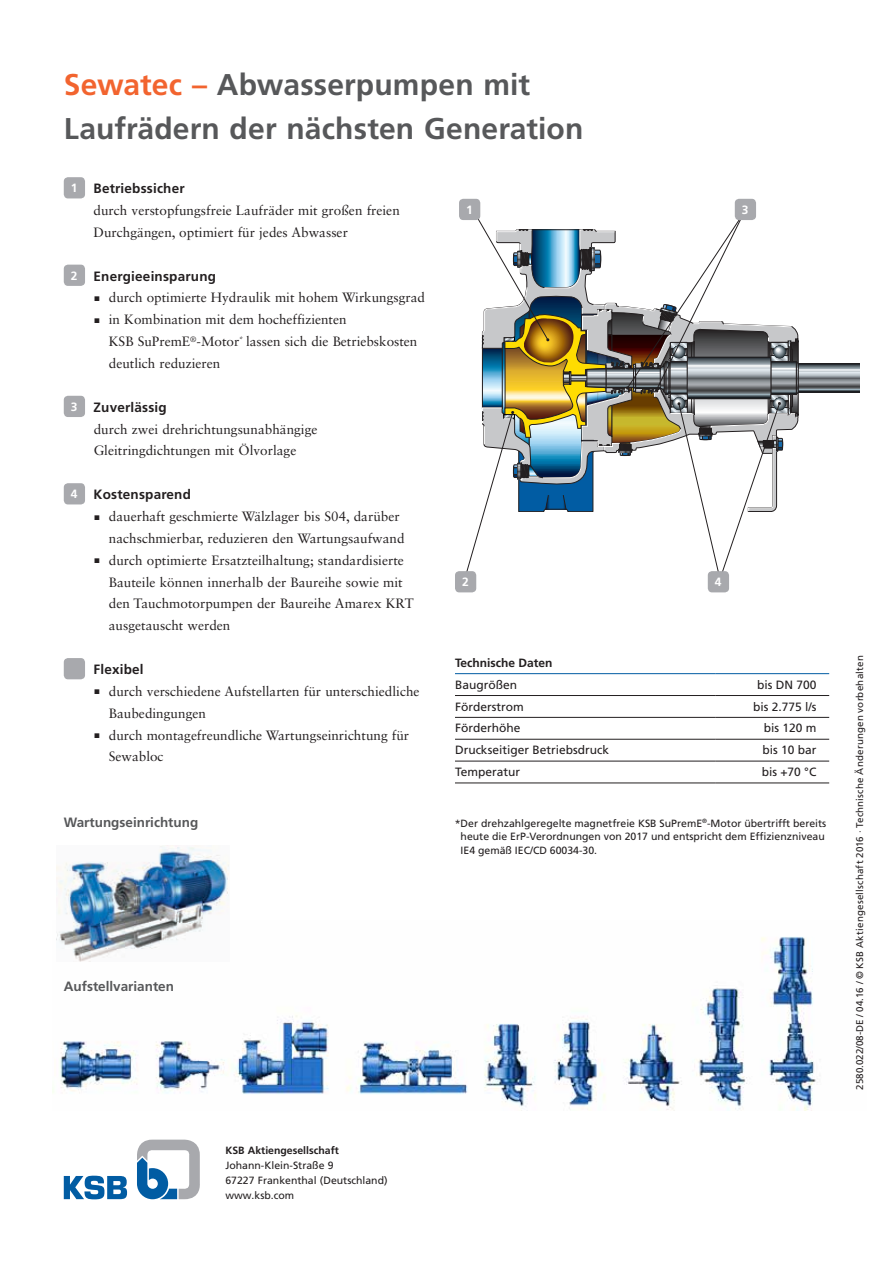
<style>
.page{position:relative;width:893px;height:1263px;background:#fff}
.page>*{position:absolute;margin:0;border:0;box-sizing:border-box;transform-origin:0 0}
.t1{font:700 30px/43.7px "Frutiger LT Pro";letter-spacing:.005em;color:#57585a}
.t2{font:13.5px/21.9px "Sabon LT Std";color:#231f20}
.t3{font:700 13.5px "Frutiger LT Pro";letter-spacing:.015em;color:#231f20}
.t4{font:700 13.5px "Frutiger LT Pro";color:#57585a}
.t5{font:12px "Frutiger LT Pro";color:#231f20}
.t6{font:700 12px "Frutiger LT Pro";color:#231f20}
.t7{font:700 12px "Frutiger LT Pro";color:#fff}
.t8{font:10.5px/15px "Frutiger LT Pro";color:#231f20}
.t9{font:700 10.5px "Frutiger LT Pro";color:#231f20}
.t10{font:9.75px "Frutiger LT Pro";letter-spacing:.02em;color:#231f20}
.s1{color:#f2642f}
.s2{font-size:12px;color:#fff}
</style>
<div class="page">
<img style="left:53px;top:936px;width:763px;height:174px">
<svg style="left:137px;top:1139px;width:63px;height:60px"></svg>
<svg style="left:64px;top:1175px;width:63px;height:24px"></svg>
<div style="left:64px;top:177px;width:21px;height:21px;background:#a8a9ad;border-radius:4px"></div>
<div style="left:64px;top:265px;width:21px;height:21px;background:#a8a9ad;border-radius:4px"></div>
<div style="left:64px;top:396px;width:21px;height:21px;background:#a8a9ad;border-radius:4px"></div>
<div style="left:64px;top:483px;width:21px;height:21px;background:#a8a9ad;border-radius:4px"></div>
<div style="left:64px;top:658px;width:21px;height:21px;background:#a8a9ad;border-radius:4px"></div>
<hr style="left:455px;top:695px;width:261px;height:1px;background:#231f20">
<hr style="left:716px;top:695px;width:113px;height:1px;background:#231f20">
<hr style="left:455px;top:717px;width:261px;height:1px;background:#231f20">
<hr style="left:716px;top:717px;width:113px;height:1px;background:#231f20">
<hr style="left:455px;top:761px;width:261px;height:1px;background:#231f20">
<hr style="left:716px;top:761px;width:113px;height:1px;background:#231f20">
<hr style="left:455px;top:783px;width:261px;height:1px;background:#231f20">
<hr style="left:716px;top:783px;width:113px;height:1px;background:#231f20">
<hr style="left:455px;top:673px;width:261px;height:1px;background:#015ca3">
<hr style="left:716px;top:673px;width:113px;height:1px;background:#015ca3">
<hr style="left:455px;top:739px;width:261px;height:1px;background:#231f20">
<hr style="left:716px;top:739px;width:113px;height:1px;background:#231f20">
<div style="left:459px;top:199px;width:21px;height:21px;background:#a8a9ad;border-radius:4px"></div>
<div style="left:735px;top:199px;width:21px;height:21px;background:#a8a9ad;border-radius:4px"></div>
<svg style="left:466px;top:208px;width:394px;height:375px"></svg>
<div style="left:708px;top:571px;width:21px;height:21px;background:#a8a9ad;border-radius:4px"></div>
<div style="left:455px;top:571px;width:21px;height:21px;background:#a8a9ad;border-radius:4px"></div>
<img style="left:56px;top:846px;width:173px;height:115px">
<h1 class="t1" style="left:64px;top:63px;width:521px"><span class="s1">Sewatec –</span> Abwasserpumpen mit<br>Laufrädern der nächsten Generation</h1>
<p class="t3" style="left:71px;top:181px;width:115px"><span class="s2">1</span> Betriebssicher</p>
<p class="t2" style="left:94px;top:199px;width:308px">durch verstopfungsfreie Laufräder mit großen freien<br>Durchgängen, optimiert für jedes Abwasser</p>
<p class="t3" style="left:71px;top:268px;width:147px"><span class="s2">2</span> Energieeinsparung</p>
<p class="t2" style="left:94px;top:287px;width:332px">■ durch optimierte Hydraulik mit hohem Wirkungsgrad</p>
<p class="t2" style="left:109px;top:308px;width:310px;text-indent:-14px">■ in Kombination mit dem hocheffizienten<br>KSB SuPremE<sup>®</sup>-Motor<sup>*</sup> lassen sich die Betriebskosten deutlich reduzieren</p>
<p class="t3" style="left:71px;top:399px;width:97px"><span class="s2">3</span> Zuverlässig</p>
<p class="t2" style="left:94px;top:418px;width:225px">durch zwei drehrichtungsunabhängige<br>Gleitringdichtungen mit Ölvorlage</p>
<p class="t3" style="left:71px;top:486px;width:122px"><span class="s2">4</span> Kostensparend</p>
<p class="t2" style="left:109px;top:505px;width:297px;text-indent:-14px">■ dauerhaft geschmierte Wälzlager bis S04, darüber nachschmierbar, reduzieren den Wartungsaufwand</p>
<p class="t2" style="left:109px;top:549px;width:306px;text-indent:-14px">■ durch optimierte Ersatzteilhaltung; standardisierte Bauteile können innerhalb der Baureihe sowie mit den Tauchmotorpumpen der Baureihe Amarex KRT ausgetauscht werden</p>
<p class="t3" style="left:94px;top:661px;width:52px">Flexibel</p>
<p class="t2" style="left:109px;top:680px;width:312px;text-indent:-14px">■ durch verschiedene Aufstellarten für unterschiedliche<br>Baubedingungen</p>
<p class="t2" style="left:109px;top:724px;width:302px;text-indent:-14px">■ durch montagefreundliche Wartungseinrichtung für<br>Sewabloc</p>
<p class="t4" style="left:64px;top:814px;width:136px">Wartungseinrichtung</p>
<p class="t7" style="left:466px;top:203px;width:8px">1</p>
<p class="t7" style="left:742px;top:203px;width:8px">3</p>
<p class="t7" style="left:462px;top:575px;width:8px">2</p>
<p class="t7" style="left:715px;top:575px;width:8px">4</p>
<p class="t6" style="left:455px;top:656px;width:99px">Technische Daten</p>
<p class="t5" style="left:455px;top:677px;width:64px">Baugrößen</p>
<p class="t5" style="left:757px;top:677px;width:61px">bis DN 700</p>
<p class="t5" style="left:455px;top:699px;width:70px">Förderstrom</p>
<p class="t5" style="left:753px;top:699px;width:65px">bis 2.775 l/s</p>
<p class="t5" style="left:455px;top:721px;width:67px">Förderhöhe</p>
<p class="t5" style="left:764px;top:721px;width:54px">bis 120 m</p>
<p class="t5" style="left:455px;top:743px;width:156px">Druckseitiger Betriebsdruck</p>
<p class="t5" style="left:762px;top:743px;width:56px">bis 10 bar</p>
<p class="t5" style="left:455px;top:765px;width:67px">Temperatur</p>
<p class="t5" style="left:762px;top:765px;width:56px">bis +70 °C</p>
<p class="t8" style="left:461px;top:816px;width:367px;line-height:13.5px;text-indent:-6px">*Der drehzahlgeregelte magnetfreie KSB SuPremE<sup>®</sup>-Motor übertrifft bereits heute die ErP-Verordnungen von 2017 und entspricht dem Effizienzniveau<br>IE4 gemäß IEC/CD 60034-30.</p>
<p class="t4" style="left:64px;top:978px;width:112px">Aufstellvarianten</p>
<p class="t9" style="left:225px;top:1144px;width:115px">KSB Aktiengesellschaft</p>
<p class="t8" style="left:225px;top:1157px;width:164px">Johann-Klein-Straße 9<br>67227 Frankenthal (Deutschland) www.ksb.com</p>
<p class="t10" style="left:854px;top:1090px;width:436px;rotate:-90deg">2580.022/08-DE / 04.16 / © KSB Aktiengesellschaft 2016 · Technische Änderungen vorbehalten</p>
</div>
